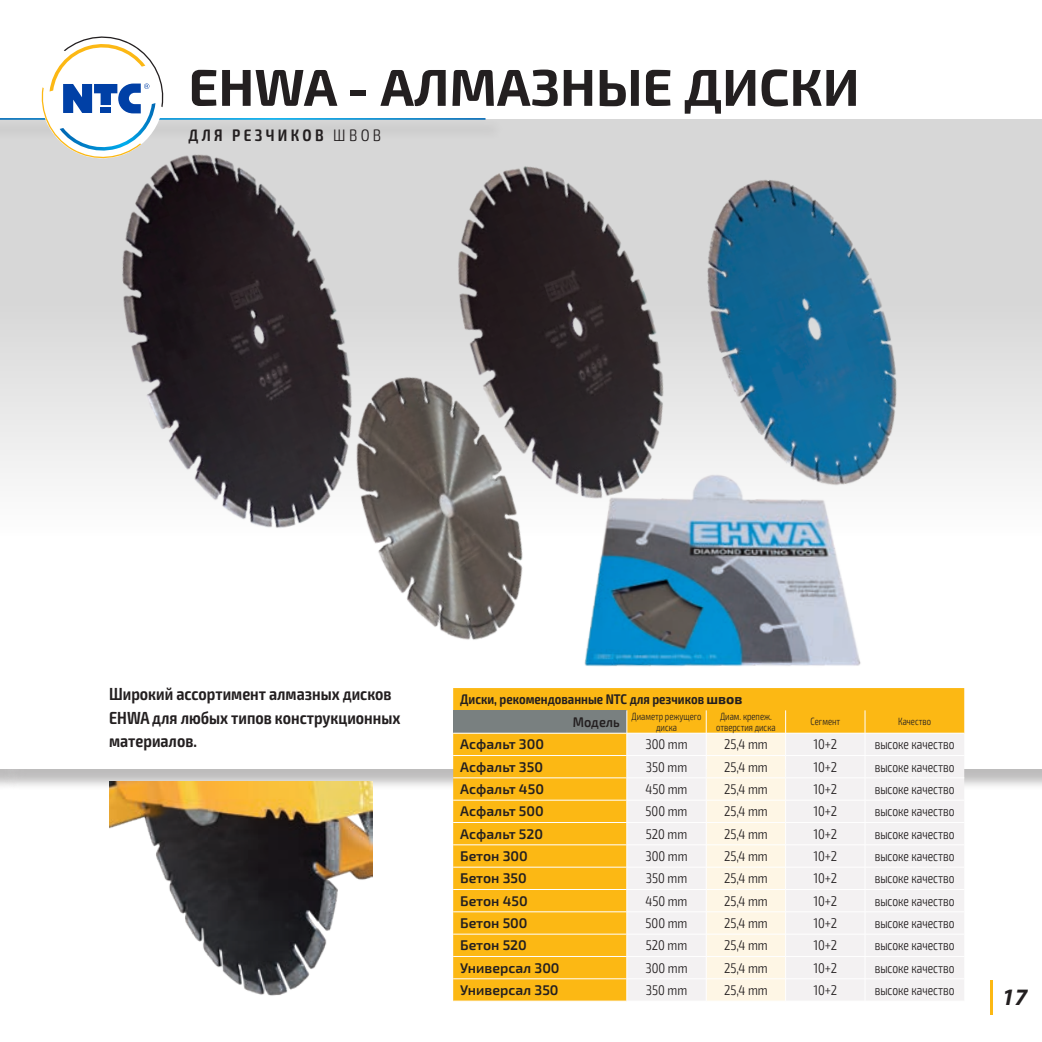
<style>
.page{position:relative;width:1042px;height:1042px;background:#fff}
.page>*{position:absolute;margin:0;border:0;box-sizing:border-box;transform-origin:0 0}
.t1{font:700 51.98px "Exo 2";color:#231f20}
.t2{font:italic 700 23.62px "Myriad Pro";color:#231f20}
.Normální{font:600 condensed 17.5px/23.6px "Exo 2";color:#231f20}
.t3{font:600 condensed 16.62px "Exo 2";letter-spacing:.2em;color:#231f20}
.t4{font:300 condensed 14px "Exo 2";color:#231f20}
.t5{font:300 condensed 14px "Exo 2";color:#231f20;scale:.9 1}
.Normální-2{font:600 14px "Exo 2";color:#231f20}
.t6{font:600 condensed 14px "Exo 2";color:#231f20}
.Normální-3{font:600 14px "Exo 2";color:#231f20;scale:.9 1}
.Normální-4{font:300 condensed 10.5px/10.5px "Exo 2";color:#231f20;text-align:center;scale:.9 1}
.s1{font-weight:300}
.s2{font-weight:700;font-stretch:normal}
</style>
<div class="page">
<div style="left:0;top:119px;width:1042px;height:417px;background:linear-gradient(to bottom,#cdcdcd,#f6f6f6)"></div>
<div style="left:3px;top:633px;width:1039px;height:158px;background:#231f20;opacity:.3"></div>
<div style="left:0;top:630px;width:1042px;height:139px;background:#fff"></div>
<hr style="left:990px;top:980px;width:2px;height:34px;background:#fcb814">
<div style="left:0;top:119px;width:504px;height:21px;background:#d2d2d2"></div>
<hr style="left:0;top:118px;width:485px;height:2px;background:#fff">
<img style="left:109px;top:781px;width:263px;height:215px">
<img style="left:19px;top:118px;width:332px;height:418px">
<img style="left:613px;top:637px;width:248px;height:30px">
<img style="left:351px;top:118px;width:218px;height:179px">
<img style="left:569px;top:119px;width:461px;height:518px">
<img style="left:247px;top:297px;width:366px;height:370px">
<div style="left:453px;top:688px;width:511px;height:313px;background:#fcb814"></div>
<div style="left:453px;top:710px;width:174px;height:23px;background:#798080"></div>
<div style="left:627px;top:734px;width:337px;height:267px;background:#f3f1f2"></div>
<hr style="left:453px;top:733px;width:174px;height:1px;background:#fff">
<hr style="left:627px;top:733px;width:79px;height:1px;background:#fff">
<hr style="left:785px;top:733px;width:80px;height:1px;background:#fff">
<hr style="left:865px;top:733px;width:99px;height:1px;background:#fff">
<hr style="left:453px;top:755px;width:174px;height:1px;background:#fff">
<hr style="left:627px;top:755px;width:79px;height:1px;background:#fff">
<hr style="left:785px;top:755px;width:80px;height:1px;background:#fff">
<hr style="left:865px;top:755px;width:99px;height:1px;background:#fff">
<hr style="left:453px;top:777px;width:174px;height:1px;background:#fff">
<hr style="left:627px;top:777px;width:79px;height:1px;background:#fff">
<hr style="left:785px;top:777px;width:80px;height:1px;background:#fff">
<hr style="left:865px;top:777px;width:99px;height:1px;background:#fff">
<hr style="left:453px;top:800px;width:174px;height:1px;background:#fff">
<hr style="left:627px;top:800px;width:79px;height:1px;background:#fff">
<hr style="left:785px;top:800px;width:80px;height:1px;background:#fff">
<hr style="left:865px;top:800px;width:99px;height:1px;background:#fff">
<hr style="left:453px;top:822px;width:174px;height:1px;background:#fff">
<hr style="left:627px;top:822px;width:79px;height:1px;background:#fff">
<hr style="left:785px;top:822px;width:80px;height:1px;background:#fff">
<hr style="left:865px;top:822px;width:99px;height:1px;background:#fff">
<hr style="left:453px;top:844px;width:174px;height:1px;background:#fff">
<hr style="left:627px;top:844px;width:79px;height:1px;background:#fff">
<hr style="left:785px;top:844px;width:80px;height:1px;background:#fff">
<hr style="left:865px;top:844px;width:99px;height:1px;background:#fff">
<hr style="left:453px;top:867px;width:174px;height:1px;background:#fff">
<hr style="left:627px;top:867px;width:79px;height:1px;background:#fff">
<hr style="left:785px;top:867px;width:80px;height:1px;background:#fff">
<hr style="left:865px;top:867px;width:99px;height:1px;background:#fff">
<hr style="left:453px;top:889px;width:174px;height:1px;background:#fff">
<hr style="left:627px;top:889px;width:79px;height:1px;background:#fff">
<hr style="left:785px;top:889px;width:80px;height:1px;background:#fff">
<hr style="left:865px;top:889px;width:99px;height:1px;background:#fff">
<hr style="left:453px;top:911px;width:174px;height:1px;background:#fff">
<hr style="left:627px;top:911px;width:79px;height:1px;background:#fff">
<hr style="left:785px;top:911px;width:80px;height:1px;background:#fff">
<hr style="left:865px;top:911px;width:99px;height:1px;background:#fff">
<hr style="left:453px;top:934px;width:174px;height:1px;background:#fff">
<hr style="left:627px;top:934px;width:79px;height:1px;background:#fff">
<hr style="left:785px;top:934px;width:80px;height:1px;background:#fff">
<hr style="left:865px;top:934px;width:99px;height:1px;background:#fff">
<hr style="left:453px;top:956px;width:174px;height:1px;background:#fff">
<hr style="left:627px;top:956px;width:79px;height:1px;background:#fff">
<hr style="left:785px;top:956px;width:80px;height:1px;background:#fff">
<hr style="left:865px;top:956px;width:99px;height:1px;background:#fff">
<hr style="left:453px;top:978px;width:174px;height:1px;background:#fff">
<hr style="left:627px;top:978px;width:79px;height:1px;background:#fff">
<svg style="left:626px;top:710px;width:1px;height:291px"></svg>
<hr style="left:785px;top:978px;width:80px;height:1px;background:#fff">
<svg style="left:706px;top:710px;width:80px;height:291px;background:#fdf2d7"></svg>
<hr style="left:865px;top:978px;width:99px;height:1px;background:#fff">
<svg style="left:865px;top:710px;width:1px;height:291px"></svg>
<svg style="left:39px;top:36px;width:127px;height:127px"></svg>
<p class="t1" style="left:189px;top:48px;width:672px">EHWA - АЛМАЗНЫЕ ДИСКИ</p>
<p class="t3" style="left:189px;top:125px;width:194px">ДЛЯ РЕЗЧИКОВ <span class="s1">ШВОВ</span></p>
<p class="Normální" style="left:109px;top:682px;width:293px">Широкий ассортимент алмазных дисков<br>EHWA для любых типов конструкционных материалов.</p>
<p class="t6" style="left:460px;top:691px;width:284px">Диски, рекомендованные NTC для резчиков <span class="s2">швов</span></p>
<p class="Normální-3" style="left:573px;top:711px;width:54px">Модель</p>
<p class="Normální-4" style="left:631px;top:711px;width:79px">Диаметр режущего диска</p>
<p class="Normální-4" style="left:716px;top:711px;width:67px">Диам. крепеж. отверстия диска</p>
<p class="Normální-4" style="left:810px;top:717px;width:35px">Сегмент</p>
<p class="Normální-4" style="left:898px;top:717px;width:38px">Качество</p>
<p class="Normální-2" style="left:460px;top:734px;width:85px">Асфальт 300</p>
<p class="t4" style="left:645px;top:736px;width:44px">300 mm</p>
<p class="t4" style="left:724px;top:736px;width:45px">25,4 mm</p>
<p class="t4" style="left:813px;top:736px;width:25px">10+2</p>
<p class="t5" style="left:875px;top:736px;width:90px">высоке качество</p>
<p class="Normální-2" style="left:460px;top:756px;width:84px">Асфальт 350</p>
<p class="t4" style="left:646px;top:758px;width:43px">350 mm</p>
<p class="t4" style="left:724px;top:758px;width:45px">25,4 mm</p>
<p class="t4" style="left:813px;top:758px;width:25px">10+2</p>
<p class="t5" style="left:875px;top:758px;width:90px">высоке качество</p>
<p class="Normální-2" style="left:460px;top:779px;width:85px">Асфальт 450</p>
<p class="t4" style="left:645px;top:781px;width:43px">450 mm</p>
<p class="t4" style="left:724px;top:781px;width:45px">25,4 mm</p>
<p class="t4" style="left:813px;top:781px;width:25px">10+2</p>
<p class="t5" style="left:875px;top:781px;width:90px">высоке качество</p>
<p class="Normální-2" style="left:460px;top:801px;width:85px">Асфальт 500</p>
<p class="t4" style="left:645px;top:803px;width:43px">500 mm</p>
<p class="t4" style="left:724px;top:803px;width:45px">25,4 mm</p>
<p class="t4" style="left:813px;top:803px;width:25px">10+2</p>
<p class="t5" style="left:875px;top:803px;width:90px">высоке качество</p>
<p class="Normální-2" style="left:460px;top:823px;width:84px">Асфальт 520</p>
<p class="t4" style="left:646px;top:825px;width:43px">520 mm</p>
<p class="t4" style="left:724px;top:825px;width:45px">25,4 mm</p>
<p class="t4" style="left:813px;top:825px;width:25px">10+2</p>
<p class="t5" style="left:875px;top:825px;width:90px">высоке качество</p>
<p class="Normální-2" style="left:460px;top:846px;width:69px">Бетон 300</p>
<p class="t4" style="left:645px;top:848px;width:44px">300 mm</p>
<p class="t4" style="left:724px;top:848px;width:45px">25,4 mm</p>
<p class="t4" style="left:813px;top:848px;width:25px">10+2</p>
<p class="t5" style="left:875px;top:848px;width:90px">высоке качество</p>
<p class="Normální-2" style="left:460px;top:868px;width:68px">Бетон 350</p>
<p class="t4" style="left:646px;top:870px;width:43px">350 mm</p>
<p class="t4" style="left:724px;top:870px;width:45px">25,4 mm</p>
<p class="t4" style="left:813px;top:870px;width:25px">10+2</p>
<p class="t5" style="left:875px;top:870px;width:90px">высоке качество</p>
<p class="Normální-2" style="left:460px;top:890px;width:69px">Бетон 450</p>
<p class="t4" style="left:645px;top:892px;width:43px">450 mm</p>
<p class="t4" style="left:724px;top:892px;width:45px">25,4 mm</p>
<p class="t4" style="left:813px;top:892px;width:25px">10+2</p>
<p class="t5" style="left:875px;top:892px;width:90px">высоке качество</p>
<p class="Normální-2" style="left:460px;top:913px;width:69px">Бетон 500</p>
<p class="t4" style="left:645px;top:915px;width:43px">500 mm</p>
<p class="t4" style="left:724px;top:915px;width:45px">25,4 mm</p>
<p class="t4" style="left:813px;top:915px;width:25px">10+2</p>
<p class="t5" style="left:875px;top:915px;width:90px">высоке качество</p>
<p class="Normální-2" style="left:460px;top:935px;width:68px">Бетон 520</p>
<p class="t4" style="left:646px;top:937px;width:43px">520 mm</p>
<p class="t4" style="left:724px;top:937px;width:45px">25,4 mm</p>
<p class="t4" style="left:813px;top:937px;width:25px">10+2</p>
<p class="t5" style="left:875px;top:937px;width:90px">высоке качество</p>
<p class="Normální-2" style="left:460px;top:957px;width:101px">Универсал 300</p>
<p class="t4" style="left:645px;top:959px;width:44px">300 mm</p>
<p class="t4" style="left:724px;top:959px;width:45px">25,4 mm</p>
<p class="t4" style="left:813px;top:959px;width:25px">10+2</p>
<p class="t5" style="left:875px;top:959px;width:90px">высоке качество</p>
<p class="Normální-2" style="left:460px;top:980px;width:100px">Универсал 350</p>
<p class="t4" style="left:646px;top:982px;width:43px">350 mm</p>
<p class="t4" style="left:724px;top:982px;width:45px">25,4 mm</p>
<p class="t4" style="left:813px;top:982px;width:25px">10+2</p>
<p class="t5" style="left:875px;top:982px;width:90px">высоке качество</p>
<h2 class="t2" style="left:1002px;top:984px;width:27px">17</h2>
</div>
